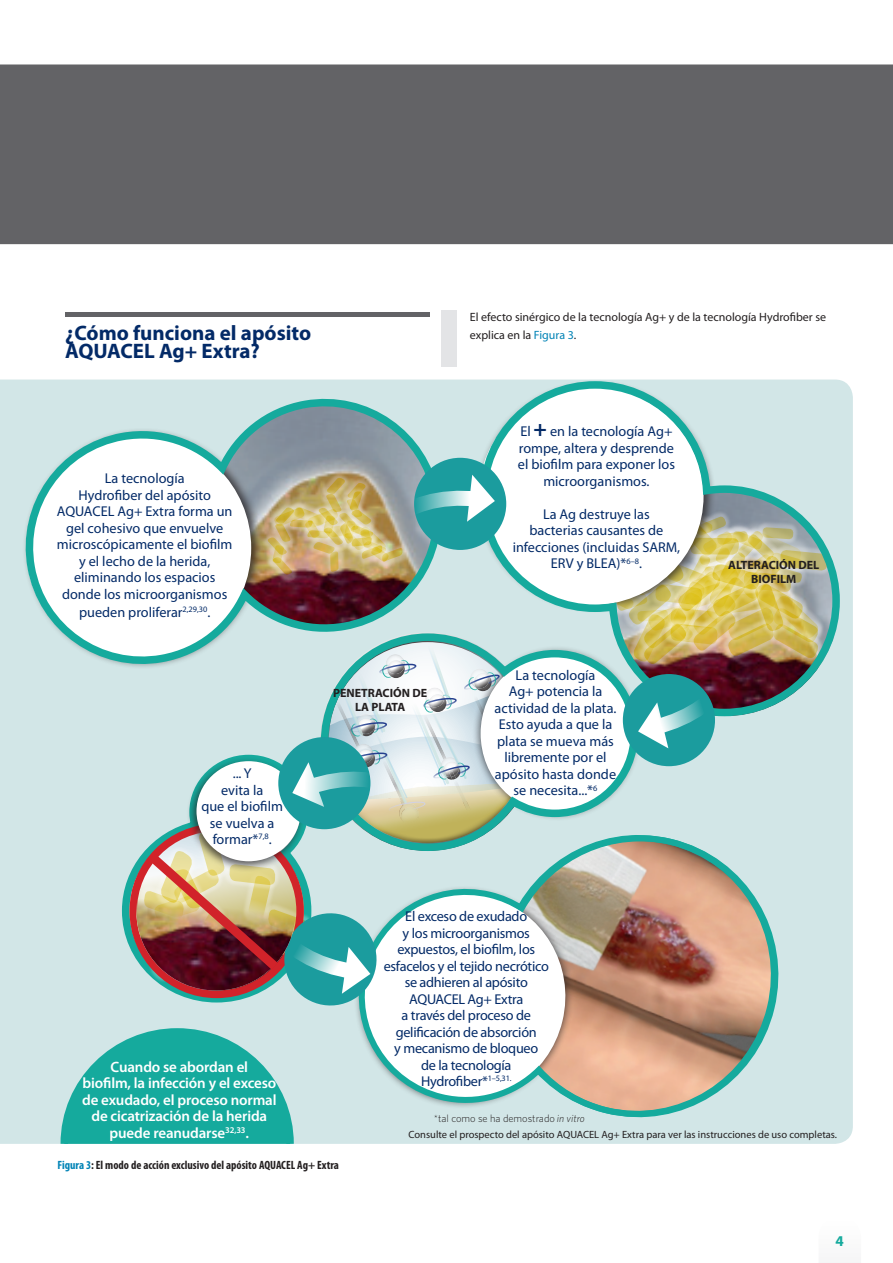
<style>
.page{position:relative;width:893px;height:1263px;background:#fff}
.page>*{position:absolute;margin:0;border:0;box-sizing:border-box;transform-origin:0 0}
.t1{font:700 21px "Myriad Pro";color:#032a67}
.t2{font:600 15px/16.5px "Myriad Pro";letter-spacing:-.01em;color:#fff;text-align:center}
.t3{font:700 15px "Myriad Pro";color:#15aa9d}
.t4{font:14.25px/16.5px "Myriad Pro";color:#032a67;text-align:center}
.t5{font:14.25px/16.5px "Myriad Pro";letter-spacing:-.02em;color:#032a67;text-align:center}
.t6{font:12px "Myriad Pro";color:#231f20}
.t7{font:700 condensed 12px "Myriad Pro";color:#231f20}
.t8{font:700 12px/14.2px "Myriad Pro";color:#231f20;text-align:center}
.t9{font:10.5px "Myriad Pro";color:#231f20}
.t10{font:300 10.5px "Whitney";color:#231f20}
.s1{color:#0083b6}
.s2{font-weight:700;font-size:22.5px}
.s3{font-style:italic}
</style>
<div class="page">
<div style="left:0;top:379px;width:853px;height:765px;background:#d2e6e7"></div>
<div style="left:0;top:64px;width:893px;height:180px;background:#636366"></div>
<div style="left:66px;top:312px;width:364px;height:5px;background:#636366"></div>
<div style="left:441px;top:310px;width:16px;height:56px;background:#e3e4e6"></div>
<div style="left:642px;top:817px;width:153px;height:310px;background:#d2e6e7"></div>
<svg style="left:344px;top:820px;width:445px;height:315px;background:#c7beb2"></svg>
<svg style="left:118px;top:751px;width:8px;height:255px;background:#c4e1e1"></svg>
<svg style="left:57px;top:1024px;width:241px;height:120px;background:#47bab0"></svg>
<svg style="left:20px;top:394px;width:426px;height:275px"></svg>
<svg style="left:476px;top:379px;width:368px;height:341px"></svg>
<svg style="left:317px;top:630px;width:325px;height:225px"></svg>
<div style="left:623px;top:674px;width:92px;height:92px;background:#1b9c9e;border-radius:50%"></div>
<img style="left:574px;top:501px;width:261px;height:247px">
<div style="left:414px;top:458px;width:92px;height:92px;background:#1b9c9e;border-radius:50%"></div>
<img style="left:217px;top:446px;width:279px;height:180px">
<svg style="left:126px;top:632px;width:408px;height:380px"></svg>
<p class="t6" style="left:470px;top:310px;width:358px">El efecto sinérgico de la tecnología Ag+ y de la tecnología Hydrofiber se</p>
<h1 class="t1" style="left:65px;top:319px;width:248px">¿Cómo funciona el apósito</h1>
<p class="t6" style="left:470px;top:328px;width:108px">explica en la <span class="s1">Figura 3</span>.</p>
<h1 class="t1" style="left:65px;top:337px;width:196px">AQUACEL Ag+ Extra?</h1>
<p class="t4" style="left:57px;top:470px;width:177px">La tecnología<br>Hydrofiber del apósito<br>AQUACEL Ag+ Extra forma un gel cohesivo que envuelve microscópicamente el biofilm y el lecho de la herida, eliminando los espacios donde los microorganismos</p>
<p class="t4" style="left:79px;top:603px;width:133px">pueden proliferar<sup>2,29,30</sup>.</p>
<p class="t4" style="left:201px;top:765px;width:83px">... Y<br>evita la<br>que el biofilm se vuelva a formar*<sup>7,8</sup>.</p>
<p class="t2" style="left:82px;top:1058px;width:196px">Cuando se abordan el<br>biofilm, la infección y el exceso de exudado, el proceso normal de cicatrización de la herida puede reanudarse<sup>32,33</sup>.</p>
<p class="t8" style="left:333px;top:685px;width:96px">PENETRACIÓN DE<br>LA PLATA</p>
<p class="t4" style="left:518px;top:423px;width:159px">El <span class="s2">+</span> en la tecnología Ag+ rompe, altera y desprende el biofilm para exponer los microorganismos.</p>
<p class="t4" style="left:513px;top:506px;width:169px">La Ag destruye las<br>bacterias causantes de infecciones (incluidas SARM,<br>ERV y BLEA)*<sup>6–8</sup>.</p>
<p class="t4" style="left:495px;top:667px;width:123px">La tecnología<br>Ag+ potencia la actividad de la plata.<br>Esto ayuda a que la plata se mueva más libremente por el apósito hasta donde se necesita...*<sup>6</sup></p>
<p class="t5" style="left:384px;top:908px;width:167px">El exceso de exudado<br>y los microorganismos expuestos, el biofilm, los esfacelos y el tejido necrótico se adhieren al apósito<br>AQUACEL Ag+ Extra<br>a través del proceso de gelificación de absorción<br>y mecanismo de bloqueo<br>de la tecnología<br>Hydrofiber*<sup>1–5,31.</sup></p>
<p class="t10" style="left:434px;top:1112px;width:152px">*tal como se ha demostrado <span class="s3">in vitro</span></p>
<p class="t8" style="left:728px;top:557px;width:93px">ALTERACIÓN DEL<br>BIOFILM</p>
<p class="t9" style="left:409px;top:1128px;width:430px">Consulte el prospecto del apósito AQUACEL Ag+ Extra para ver las instrucciones de uso completas.</p>
<p class="t7" style="left:58px;top:1158px;width:283px"><span class="s1">Figura 3</span>: El modo de acción exclusivo del apósito AQUACEL Ag+ Extra</p>
<p class="t3" style="left:836px;top:1231px;width:10px">4</p>
</div>
